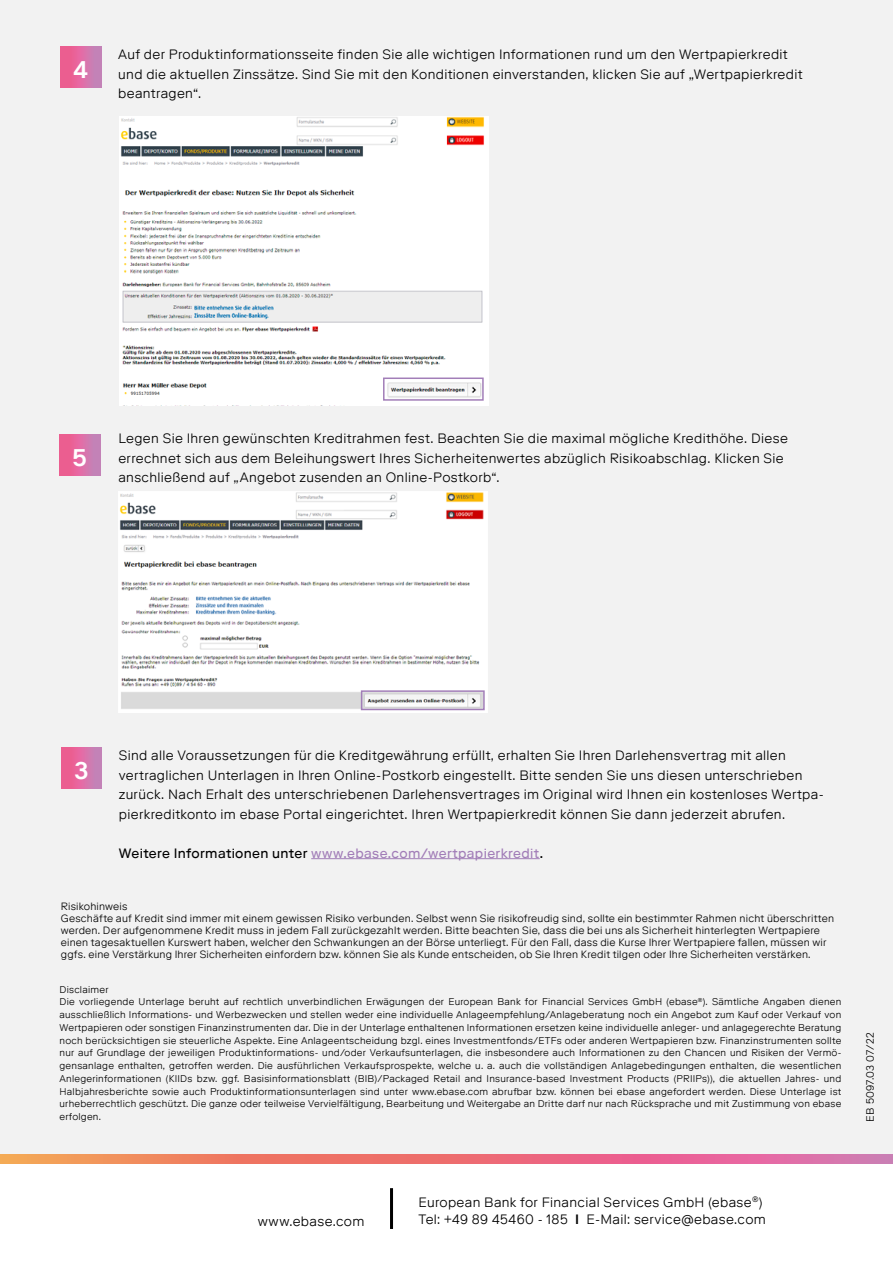
<style>
.page{position:relative;width:893px;height:1263px;background:#fff}
.page>*{position:absolute;margin:0;border:0;box-sizing:border-box;transform-origin:0 0}
.t1{font:500 24px "Riforma LLTT";color:#fff}
.t2{font:300 13.5px/19.5px "Riforma LLTT";letter-spacing:.025em;color:#000}
.t3{font:13.5px "Riforma LLTT";letter-spacing:.025em;color:#a27eb8}
.t4{font:300 10.5px/12px "Riforma LLTT";letter-spacing:.02em;color:#000}
.t5{font:300 9.75px/12.8px "Riforma LLTT";letter-spacing:.025em;color:#000}
.s1{color:#000}
.s2{font-weight:500}
</style>
<div class="page">
<div style="left:0;top:0;width:893px;height:1157px;background:#f2f2f2"></div>
<hr style="left:390px;top:1188px;width:3px;height:41px;background:#000">
<svg style="left:0;top:1154px;width:893px;height:10px;background:#ea757a"></svg>
<hr style="left:311px;top:858px;width:229px;height:1px;background:#a27eb8">
<img style="left:119px;top:116px;width:369px;height:289px">
<div style="left:383px;top:377px;width:101px;height:24px;border:2px solid #a27eb8"></div>
<img style="left:118px;top:492px;width:370px;height:220px">
<div style="left:361px;top:690px;width:124px;height:20px;border:2px solid #a27eb8"></div>
<div style="left:61px;top:47px;width:40px;height:40px;background:linear-gradient(to right,#f75589,#c484bc)"></div>
<div style="left:60px;top:434px;width:40px;height:41px;background:linear-gradient(to right,#f75589,#c484bc)"></div>
<div style="left:61px;top:747px;width:41px;height:41px;background:linear-gradient(to right,#f75589,#c286be)"></div>
<h1 class="t1" style="left:74px;top:55px;width:16px">4</h1>
<h2 class="t2" style="left:118px;top:44px;width:686px">Auf der Produktinformationsseite finden Sie alle wichtigen Informationen rund um den Wertpapierkredit und die aktuellen Zinssätze. Sind Sie mit den Konditionen einverstanden, klicken Sie auf „Wertpapierkredit beantragen“.</h2>
<h1 class="t1" style="left:73px;top:442px;width:16px">5</h1>
<p class="t2" style="left:118px;top:429px;width:671px">Legen Sie Ihren gewünschten Kreditrahmen fest. Beachten Sie die maximal mögliche Kredithöhe. Diese errechnet sich aus dem Beleihungswert Ihres Sicherheitenwertes abzüglich Risikoabschlag. Klicken Sie anschließend auf „Angebot zusenden an Online-Postkorb“.</p>
<h1 class="t1" style="left:74px;top:755px;width:16px">3</h1>
<p class="t2" style="left:119px;top:745px;width:706px">Sind alle Voraussetzungen für die Kreditgewährung erfüllt, erhalten Sie Ihren Darlehensvertrag mit allen vertraglichen Unterlagen in Ihren Online-Postkorb eingestellt. Bitte senden Sie uns diesen unterschrieben zurück. Nach Erhalt des unterschriebenen Darlehensvertrages im Original wird Ihnen ein kostenloses Wertpa&shy;pierkreditkonto im ebase Portal eingerichtet. Ihren Wertpapierkredit können Sie dann jederzeit abrufen.</p>
<h2 class="t3" style="left:119px;top:844px;width:426px"><span class="s1">Weitere Informationen unter</span> www.ebase.com/wertpapierkredit<span class="s1">.</span></h2>
<p class="t4" style="left:61px;top:900px;width:775px">Risikohinweis<br>Geschäfte auf Kredit sind immer mit einem gewissen Risiko verbunden. Selbst wenn Sie risikofreudig sind, sollte ein bestimmter Rahmen nicht überschritten werden. Der aufgenommene Kredit muss in jedem Fall zurückgezahlt werden. Bitte beachten Sie, dass die bei uns als Sicherheit hinterlegten Wertpapiere einen tagesaktuellen Kurswert haben, welcher den Schwankungen an der Börse unterliegt. Für den Fall, dass die Kurse Ihrer Wertpapiere fallen, müssen wir ggfs. eine Verstärkung Ihrer Sicherheiten einfordern bzw. können Sie als Kunde entscheiden, ob Sie Ihren Kredit tilgen oder Ihre Sicherheiten verstärken.</p>
<p class="t5" style="left:60px;top:983px;width:783px">Disclaimer<br>Die vorliegende Unterlage beruht auf rechtlich unverbindlichen Erwägungen der European Bank for Financial Services GmbH (ebase<sup>®</sup>). Sämtliche Angaben dienen ausschließlich Informations- und Werbezwecken und stellen weder eine individuelle Anlageempfehlung/Anlageberatung noch ein Angebot zum Kauf oder Verkauf von Wertpapieren oder sonstigen Finanzinstrumenten dar. Die in der Unterlage enthaltenen Informationen ersetzen keine individuelle anleger- und anlagegerechte Beratung noch berücksichtigen sie steuerliche Aspekte. Eine Anlageentscheidung bzgl. eines Investmentfonds/ETFs oder anderen Wertpapieren bzw. Finanzinstrumenten sollte nur auf Grundlage der jeweiligen Produktinformations- und/oder Verkaufsunterlagen, die insbesondere auch Informationen zu den Chancen und Risiken der Vermö&shy;gensanlage enthalten, getroffen werden. Die ausführlichen Verkaufsprospekte, welche u. a. auch die vollständigen Anlagebedingungen enthalten, die wesentlichen Anlegerinformationen (KIIDs bzw. ggf. Basisinformationsblatt (BIB)/Packaged Retail and Insurance-based Investment Products (PRIIPs)), die aktuellen Jahres- und Halbjahresberichte sowie auch Produktinformationsunterlagen sind unter www.ebase.com abrufbar bzw. können bei ebase angefordert werden. Diese Unterlage ist urheberrechtlich geschützt. Die ganze oder teilweise Vervielfältigung, Bearbeitung und Weitergabe an Dritte darf nur nach Rücksprache und mit Zustimmung von ebase erfolgen.</p>
<p class="t4" style="left:864px;top:1122px;width:90px;rotate:-90deg">EB 5097.03 07/22</p>
<h2 class="t2" style="left:418px;top:1192px;width:345px">European Bank for Financial Services GmbH (ebase<sup>®</sup>)</h2>
<h2 class="t2" style="left:258px;top:1211px;width:108px">www.ebase.com</h2>
<h2 class="t2" style="left:418px;top:1209px;width:349px">Tel: +49 89 45460 - 185 <span class="s2">I</span> E-Mail: service@ebase.com</h2>
</div>
